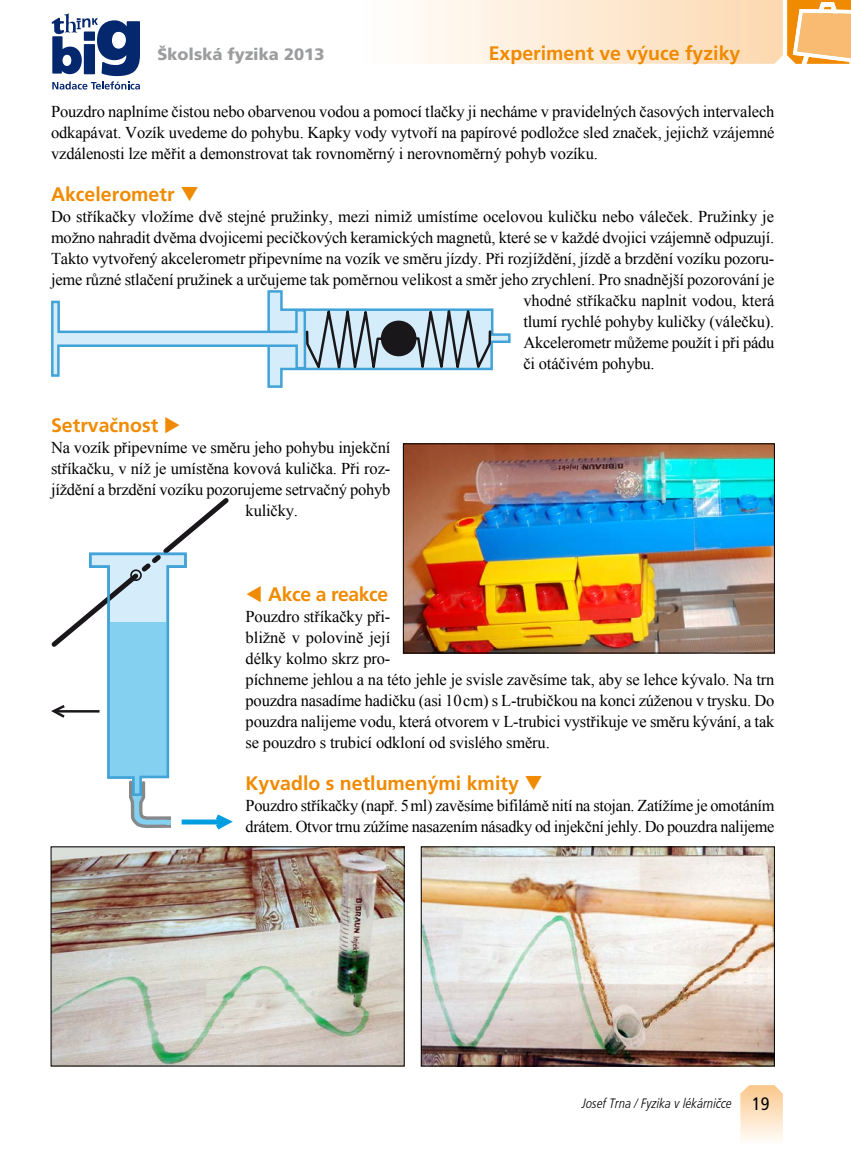
<style>
.page{position:relative;width:851px;height:1149px;background:#fff}
.page>*{position:absolute;margin:0;border:0;box-sizing:border-box;transform-origin:0 0}
.t1{font:700 19.5px "Frutiger LT Com";color:#f08a00}
.t2{font:700 19.5px "Frutiger LT Com";letter-spacing:-.02em;color:#f08a00}
.t3{font:condensed 18px "Frutiger LT Com";color:#000}
.t4{font:16.5px/21px "Times New Roman";letter-spacing:-.01em;color:#000}
.t5{font:900 16.5px "Frutiger LT Com";color:#9c9d9f}
.t6{font:italic 300 condensed 13.5px "Frutiger LT Com";color:#000}
</style>
<div class="page">
<svg style="left:415px;top:0;width:435px;height:64px;background:#fce2c3"></svg>
<svg style="left:740px;top:1085px;width:42px;height:55px;background:#fce2c3"></svg>
<svg style="left:52px;top:13px;width:88px;height:76px"></svg>
<svg style="left:51px;top:290px;width:459px;height:98px"></svg>
<div style="left:382px;top:322px;width:33px;height:33px;background:#1a171b;border-radius:50%"></div>
<div style="left:381px;top:320px;width:35px;height:36px;border:2px solid #1a171b;border-radius:50%"></div>
<img style="left:405px;top:445px;width:367px;height:206px">
<div style="left:403px;top:443px;width:371px;height:210px;border:1px solid #000"></div>
<svg style="left:51px;top:498px;width:182px;height:331px"></svg>
<img style="left:53px;top:848px;width:349px;height:215px">
<img style="left:423px;top:848px;width:349px;height:215px">
<div style="left:421px;top:846px;width:353px;height:219px;border:1px solid #000"></div>
<p class="t5" style="left:157px;top:44px;width:168px">Školská fyzika 2013</p>
<p class="t1" style="left:488px;top:41px;width:253px">Experiment ve výuce fyziky</p>
<p class="t4" style="left:51px;top:101px;width:724px;text-align:justify">Pouzdro naplníme čistou nebo obarvenou vodou a pomocí tlačky ji necháme v pravidelných časových intervalech odkapávat. Vozík uvedeme do pohybu. Kapky vody vytvoří na papírové podložce sled značek, jejichž vzájemné vzdálenosti lze měřit a demonstrovat tak rovnoměrný i nerovnoměrný pohyb vozíku.</p>
<p class="t1" style="left:51px;top:183px;width:150px">Akcelerometr ❑</p>
<p class="t4" style="left:51px;top:206px;width:724px">Do stříkačky vložíme dvě stejné pružinky, mezi nimiž umístíme ocelovou kuličku nebo váleček. Pružinky je</p>
<p class="t4" style="left:51px;top:227px;width:724px">možno nahradit dvěma dvojicemi pecičkových keramických magnetů, které se v každé dvojici vzájemně odpuzují.</p>
<p class="t4" style="left:51px;top:248px;width:724px">Takto vytvořený akcelerometr připevníme na vozík ve směru jízdy. Při rozjíždění, jízdě a brzdění vozíku pozoru-</p>
<p class="t4" style="left:51px;top:269px;width:724px">jeme různé stlačení pružinek a určujeme tak poměrnou velikost a směr jeho zrychlení. Pro snadnější pozorování je</p>
<p class="t4" style="left:523px;top:290px;width:252px">vhodné stříkačku naplnit vodou, která</p>
<p class="t4" style="left:523px;top:311px;width:252px">tlumí rychlé pohyby kuličky (válečku).</p>
<p class="t4" style="left:523px;top:332px;width:252px">Akcelerometr můžeme použít i při pádu</p>
<p class="t4" style="left:523px;top:353px;width:133px">či otáčivém pohybu.</p>
<p class="t1" style="left:51px;top:414px;width:131px">Setrvačnost ◆</p>
<p class="t4" style="left:51px;top:437px;width:341px">Na vozík připevníme ve směru jeho pohybu injekční</p>
<p class="t4" style="left:51px;top:458px;width:341px">stříkačku, v níž je umístěna kovová kulička. Při roz-</p>
<p class="t4" style="left:51px;top:479px;width:341px">jíždění a brzdění vozíku pozorujeme setrvačný pohyb</p>
<p class="t4" style="left:245px;top:500px;width:54px">kuličky.</p>
<p class="t2" style="left:245px;top:582px;width:144px">▼ Akce a reakce</p>
<p class="t4" style="left:245px;top:605px;width:530px">Pouzdro stříkačky při-<br>bližně v polovině její<br>délky kolmo skrz pro-<br>píchneme jehlou a na této jehle je svisle zavěsíme tak, aby se lehce kývalo. Na trn pouzdra nasadíme hadičku (asi 10cm) s L-trubičkou na konci zúženou v trysku. Do pouzdra nalijeme vodu, která otvorem v L-trubici vystřikuje ve směru kývání, a tak se pouzdro s trubicí odkloní od svislého směru.</p>
<p class="t1" style="left:245px;top:771px;width:299px">Kyvadlo s netlumenými kmity ❑</p>
<p class="t4" style="left:245px;top:794px;width:530px">Pouzdro stříkačky (např. 5ml) zavěsíme bifilámě nití na stojan. Zatížíme je omotáním drátem. Otvor trnu zúžíme nasazením násadky od injekční jehly. Do pouzdra nalijeme</p>
<p class="t6" style="left:582px;top:1095px;width:151px">Josef Trna / Fyzika v lékárničce</p>
<p class="t3" style="left:752px;top:1093px;width:19px">19</p>
</div>
